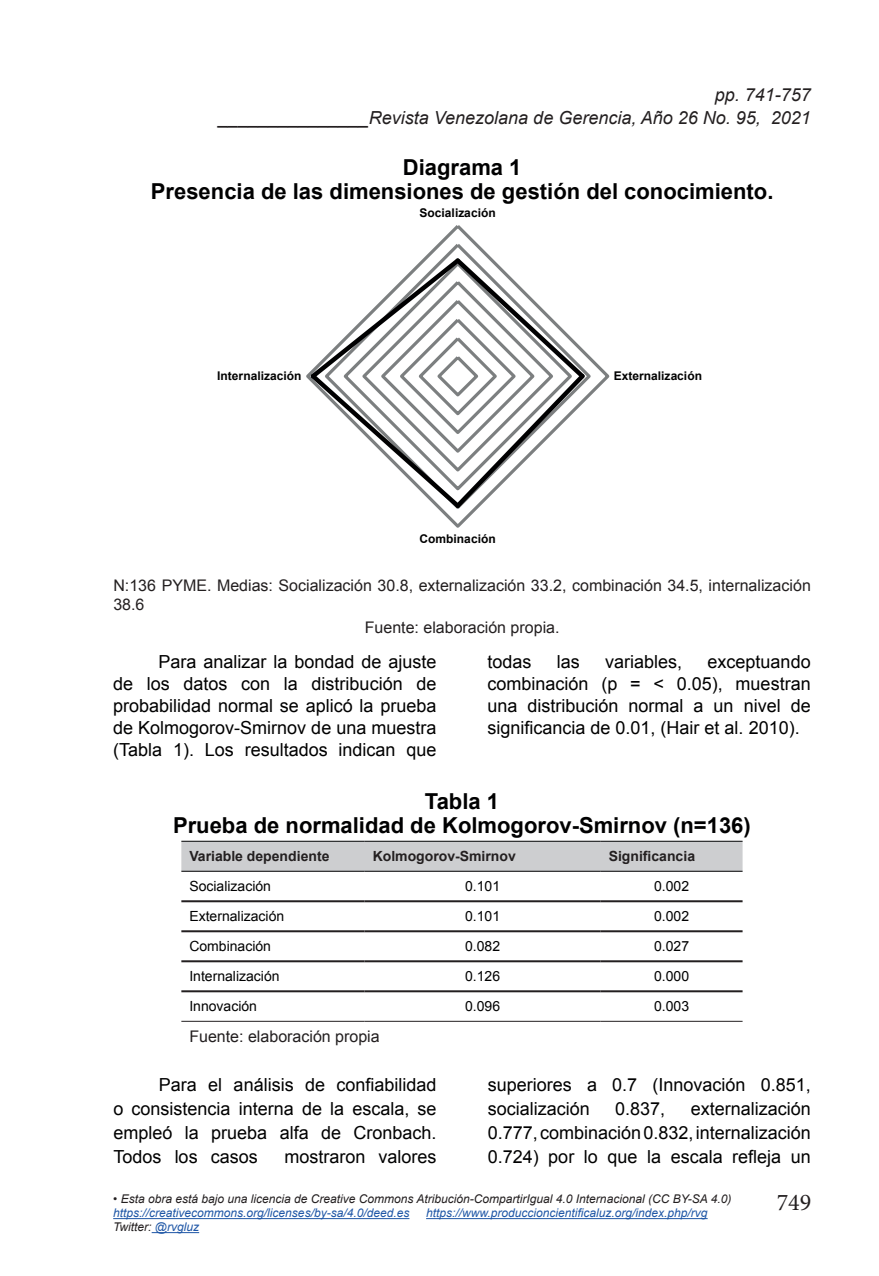
<style>
.page{position:relative;width:879px;height:1276px;background:#fff}
.page>*{position:absolute;margin:0;border:0;box-sizing:border-box;transform-origin:0 0}
.t1{font:24px "Minion Pro";color:#231f20}
.t2{font:700 22px/24px "Arial";color:#000001;text-align:center}
.t3{font:18px/22px "Arial";color:#000001;text-align:justify}
.t4{font:italic 18px "Arial";color:#231f20}
.t5{font:16px/18.4px "Arial";color:#231f20}
.t6{font:14px "Arial";color:#000001}
.t7{font:700 14px "Arial";color:#231f20}
.t8{font:italic 12px "Arial";color:#231f20}
.t9{font:italic 12px "Arial";color:#1e56a6}
.t10{font:700 12px "Arial";color:#000001}
.s1{color:#1e56a6}
</style>
<div class="page">
<hr style="left:113px;top:1218px;width:296px;height:1px;background:#1e56a6">
<hr style="left:426px;top:1218px;width:281px;height:1px;background:#1e56a6">
<hr style="left:152px;top:1232px;width:47px;height:1px;background:#1e56a6">
<svg style="left:306px;top:225px;width:304px;height:303px"></svg>
<svg style="left:307px;top:254px;width:282px;height:258px"></svg>
<div style="left:181px;top:841px;width:561px;height:29px;background:#cdced0"></div>
<hr style="left:181px;top:900px;width:184px;height:2px;background:#231f20">
<hr style="left:365px;top:900px;width:236px;height:2px;background:#231f20">
<hr style="left:601px;top:900px;width:141px;height:2px;background:#231f20">
<hr style="left:181px;top:930px;width:184px;height:2px;background:#231f20">
<hr style="left:365px;top:930px;width:236px;height:2px;background:#231f20">
<hr style="left:601px;top:930px;width:141px;height:2px;background:#231f20">
<hr style="left:181px;top:960px;width:184px;height:2px;background:#231f20">
<hr style="left:365px;top:960px;width:236px;height:2px;background:#231f20">
<hr style="left:601px;top:960px;width:141px;height:2px;background:#231f20">
<hr style="left:181px;top:990px;width:184px;height:2px;background:#231f20">
<hr style="left:365px;top:990px;width:236px;height:2px;background:#231f20">
<hr style="left:601px;top:990px;width:141px;height:2px;background:#231f20">
<hr style="left:181px;top:840px;width:184px;height:1px;background:#000001">
<hr style="left:365px;top:840px;width:236px;height:1px;background:#000001">
<hr style="left:601px;top:840px;width:141px;height:1px;background:#000001">
<hr style="left:181px;top:870px;width:184px;height:1px;background:#000001">
<hr style="left:365px;top:870px;width:236px;height:1px;background:#000001">
<hr style="left:601px;top:870px;width:141px;height:1px;background:#000001">
<hr style="left:365px;top:1020px;width:236px;height:1px;background:#231f20">
<hr style="left:601px;top:1020px;width:141px;height:1px;background:#231f20">
<hr style="left:181px;top:1020px;width:184px;height:1px;background:#231f20">
<p class="t4" style="left:715px;top:83px;width:98px">pp. 741-757</p>
<p class="t4" style="left:219px;top:106px;width:594px">_______________Revista Venezolana de Gerencia, Año 26 No. 95, 2021</p>
<p class="t2" style="left:151px;top:156px;width:624px">Diagrama 1<br>Presencia de las dimensiones de gestión del conocimiento.</p>
<p class="t10" style="left:419px;top:205px;width:78px">Socialización</p>
<p class="t10" style="left:217px;top:368px;width:86px">Internalización</p>
<p class="t10" style="left:419px;top:531px;width:78px">Combinación</p>
<p class="t10" style="left:614px;top:368px;width:90px">Externalización</p>
<p class="t5" style="left:113px;top:577px;width:699px">N:136 PYME. Medias: Socialización 30.8, externalización 33.2, combinación 34.5, internalización<br>38.6</p>
<p class="t5" style="left:365px;top:618px;width:196px">Fuente: elaboración propia.</p>
<p class="t3" style="left:113px;top:651px;width:325px;text-indent:45px">Para analizar la bondad de ajuste de los datos con la distribución de probabilidad normal se aplicó la prueba de Kolmogorov-Smirnov de una muestra (Tabla 1). Los resultados indican que</p>
<p class="t3" style="left:487px;top:651px;width:46px">todas</p>
<p class="t3" style="left:557px;top:651px;width:25px">las</p>
<p class="t3" style="left:605px;top:651px;width:79px">variables,</p>
<p class="t3" style="left:487px;top:651px;width:325px;text-indent:220px">exceptuando combinación (p = &lt; 0.05), muestran una distribución normal a un nivel de significancia de 0.01, (Hair et al. 2010).</p>
<p class="t2" style="left:173px;top:789px;width:579px">Tabla 1<br>Prueba de normalidad de Kolmogorov-Smirnov (n=136)</p>
<p class="t7" style="left:189px;top:847px;width:142px">Variable dependiente</p>
<p class="t7" style="left:373px;top:847px;width:145px">Kolmogorov-Smirnov</p>
<p class="t7" style="left:609px;top:847px;width:88px">Significancia</p>
<p class="t6" style="left:189px;top:877px;width:83px">Socialización</p>
<p class="t6" style="left:465px;top:877px;width:37px">0.101</p>
<p class="t6" style="left:654px;top:877px;width:37px">0.002</p>
<p class="t6" style="left:189px;top:907px;width:96px">Externalización</p>
<p class="t6" style="left:465px;top:907px;width:37px">0.101</p>
<p class="t6" style="left:654px;top:907px;width:37px">0.002</p>
<p class="t6" style="left:189px;top:937px;width:83px">Combinación</p>
<p class="t6" style="left:465px;top:937px;width:37px">0.082</p>
<p class="t6" style="left:654px;top:937px;width:37px">0.027</p>
<p class="t6" style="left:189px;top:967px;width:92px">Internalización</p>
<p class="t6" style="left:465px;top:967px;width:37px">0.126</p>
<p class="t6" style="left:654px;top:967px;width:37px">0.000</p>
<p class="t6" style="left:189px;top:997px;width:69px">Innovación</p>
<p class="t6" style="left:465px;top:997px;width:37px">0.096</p>
<p class="t6" style="left:654px;top:997px;width:37px">0.003</p>
<p class="t5" style="left:189px;top:1027px;width:192px">Fuente: elaboración propia</p>
<p class="t3" style="left:113px;top:1072px;width:325px;line-height:24px;text-indent:45px">Para el análisis de confiabilidad o consistencia interna de la escala, se empleó la prueba alfa de Cronbach.<br>Todos los casos</p>
<p class="t3" style="left:488px;top:1072px;width:325px;line-height:24px">superiores a 0.7 (Innovación 0.851, socialización</p>
<p class="t3" style="left:488px;top:1096px;width:325px;line-height:24px;text-indent:203px">externalización 0.777, combinación 0.832, internalización 0.724) por lo que la escala refleja un</p>
<p class="t3" style="left:615px;top:1097px;width:52px">0.837,</p>
<p class="t3" style="left:284px;top:1145px;width:154px">mostraron valores</p>
<p class="t8" style="left:113px;top:1191px;width:620px">• Esta obra está bajo una licencia de Creative Commons Atribución-CompartirIgual 4.0 Internacional (CC BY-SA 4.0)</p>
<p class="t9" style="left:113px;top:1205px;width:298px">https://creativecommons.org/licenses/by-sa/4.0/deed.es</p>
<p class="t9" style="left:426px;top:1205px;width:283px">https://www.produccioncientificaluz.org/index.php/rvg</p>
<p class="t8" style="left:113px;top:1219px;width:87px">Twitter: <span class="s1">@rvgluz</span></p>
<h1 class="t1" style="left:777px;top:1186px;width:36px">749</h1>
</div>
